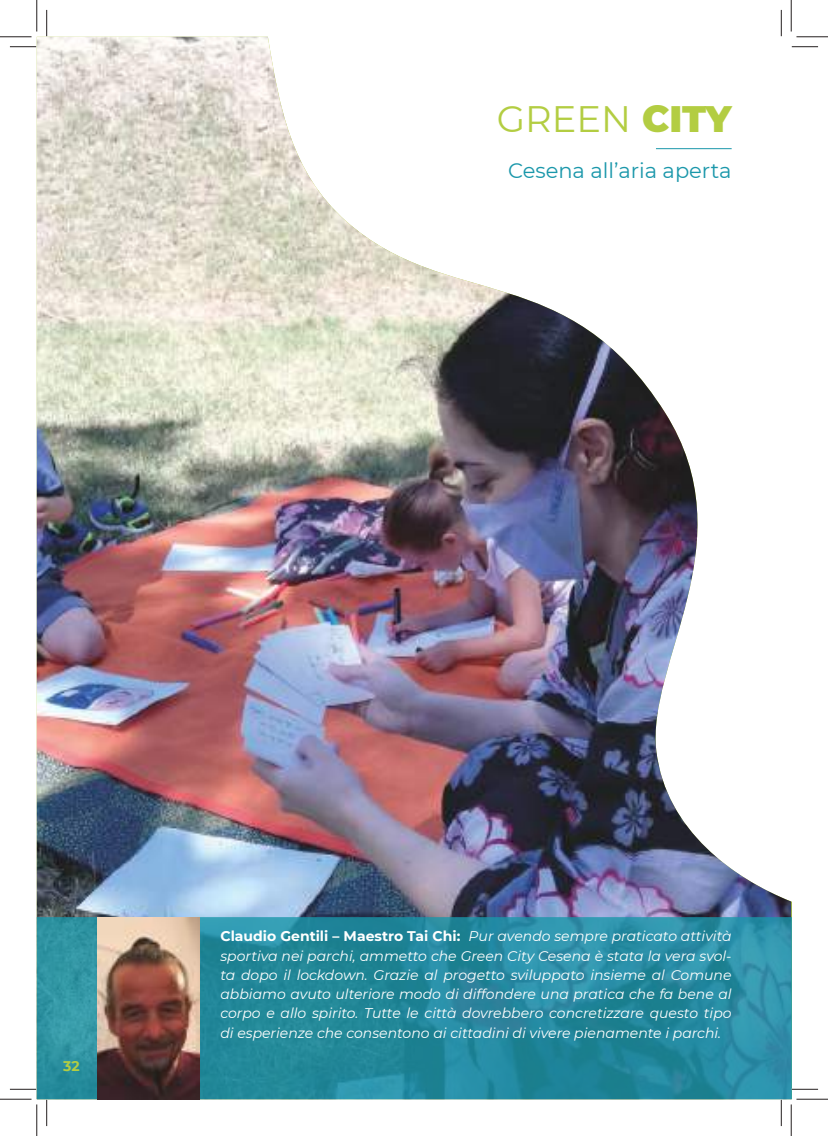
<style>
.page{position:relative;width:828px;height:1136px;background:#fff}
.page>*{position:absolute;margin:0;border:0;box-sizing:border-box;transform-origin:0 0}
.t1{font:36.75px "Montserrat";color:#b3cd42}
.t2{font:21px "Montserrat";color:#1a97aa}
.t3{font:italic 14px/19.2px "Montserrat";color:#fff;text-align:justify}
.t4{font:700 14px "Montserrat";color:#b3cd42}
.s1{font-weight:900}
.s2{font-weight:700;font-style:normal}
</style>
<div class="page">
<img style="left:37px;top:37px;width:696px;height:833px">
<svg style="left:37px;top:870px;width:754px;height:228px;background:#398aa1"></svg>
<hr style="left:656px;top:148px;width:75px;height:1px;background:#1a97aa">
<img style="left:97px;top:916px;width:103px;height:182px">
<svg style="left:10px;top:46px;width:26px;height:1px"></svg>
<svg style="left:791px;top:46px;width:27px;height:1px"></svg>
<svg style="left:10px;top:1088px;width:26px;height:1px"></svg>
<svg style="left:791px;top:1088px;width:27px;height:1px"></svg>
<svg style="left:46px;top:10px;width:1px;height:26px"></svg>
<svg style="left:46px;top:1099px;width:1px;height:26px"></svg>
<svg style="left:781px;top:10px;width:1px;height:26px"></svg>
<svg style="left:781px;top:1099px;width:1px;height:26px"></svg>
<hr style="left:0;top:36px;width:32px;height:1px;background:#241f1f">
<hr style="left:796px;top:36px;width:32px;height:1px;background:#241f1f">
<hr style="left:0;top:1098px;width:32px;height:1px;background:#241f1f">
<hr style="left:796px;top:1098px;width:32px;height:1px;background:#241f1f">
<hr style="left:36px;top:0;width:1px;height:32px;background:#241f1f">
<hr style="left:36px;top:1104px;width:1px;height:31px;background:#241f1f">
<hr style="left:790px;top:0;width:1px;height:32px;background:#241f1f">
<hr style="left:790px;top:1104px;width:1px;height:31px;background:#241f1f">
<h1 class="t1" style="left:497px;top:94px;width:236px">GREEN <span class="s1">CITY</span></h1>
<h2 class="t2" style="left:508px;top:156px;width:225px">Cesena all’aria aperta</h2>
<p class="t4" style="left:63px;top:1055px;width:18px">32</p>
<p class="t3" style="left:220px;top:926px;width:512px"><span class="s2">Claudio Gentili – Maestro Tai Chi:</span> Pur avendo sempre praticato attività sportiva nei parchi, ammetto che Green City Cesena è stata la vera svol&shy;ta dopo il lockdown. Grazie al progetto sviluppato insieme al Comune abbiamo avuto ulteriore modo di diffondere una pratica che fa bene al corpo e allo spirito. Tutte le città dovrebbero concretizzare questo tipo di esperienze che consentono ai cittadini di vivere pienamente i parchi.</p>
</div>
